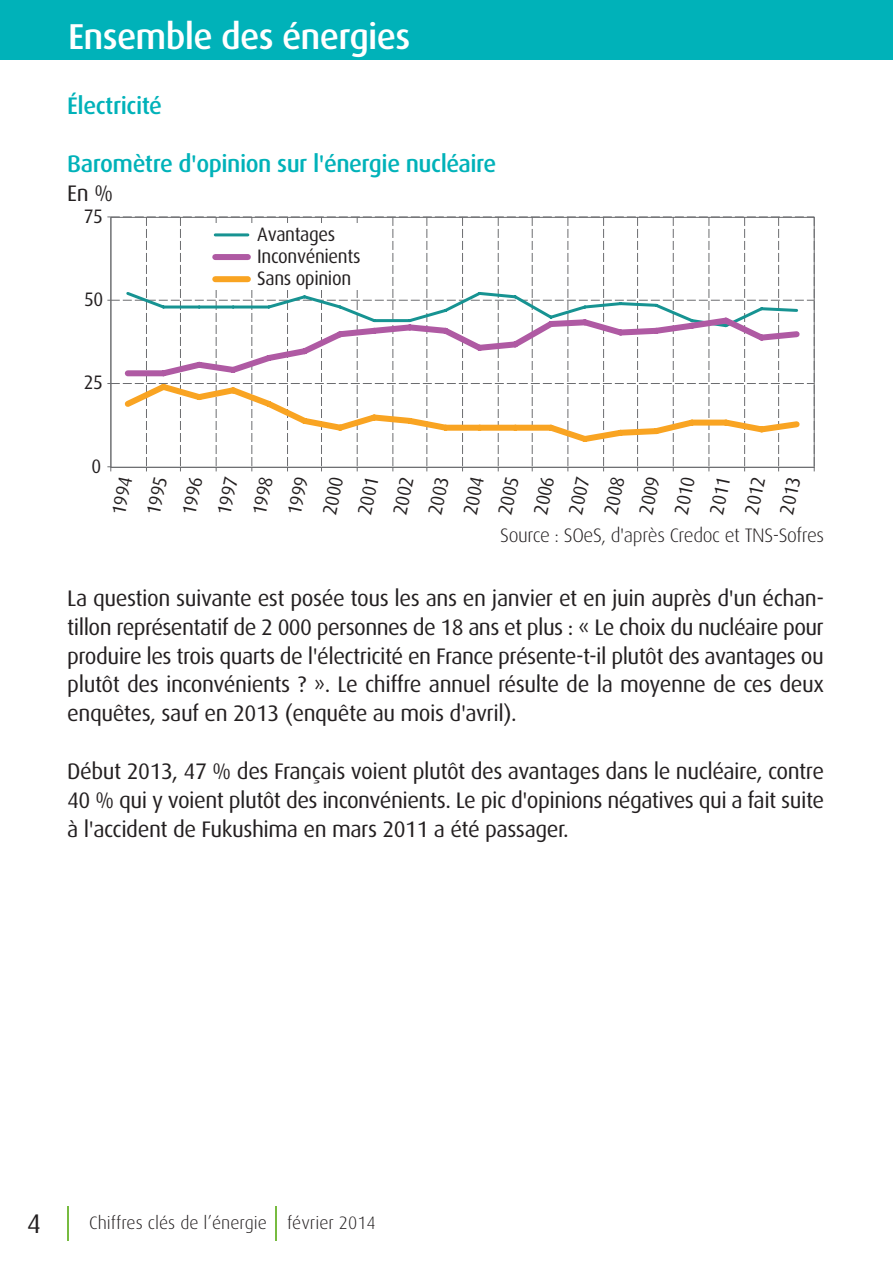
<style>
.page{position:relative;width:893px;height:1276px;background:#fff}
.page>*{position:absolute;margin:0;border:0;box-sizing:border-box;transform-origin:0 0}
.t1{font:500 36px "Dax OT";letter-spacing:-.02em;color:#fff}
.t2{font:27px "Dax OT";color:#231f20}
.t3{font:500 24px "Dax OT";letter-spacing:-.02em;color:#00b2b9}
.t4{font:22.5px/28.8px "Dax OT";letter-spacing:-.02em;color:#231f20;text-align:justify}
.t5{font:19.5px/22.2px "Dax OT";letter-spacing:-.02em;color:#231f20;scale:.95 1}
.t6{font:300 19.5px "Dax";letter-spacing:-.02em;color:#231f20}
.t7{font:300 18px "Dax";color:#231f20}
</style>
<div class="page">
<hr style="left:276px;top:1206px;width:1px;height:34px;background:#77bb40">
<hr style="left:67px;top:1206px;width:2px;height:34px;background:#77bb40">
<div style="left:0;top:0;width:893px;height:60px;background:#00b2b9"></div>
<svg style="left:107px;top:216px;width:708px;height:255px"></svg>
<svg style="left:122px;top:313px;width:681px;height:66px"></svg>
<svg style="left:120px;top:379px;width:683px;height:67px"></svg>
<div style="left:199px;top:223px;width:181px;height:66px;background:#fff"></div>
<hr style="left:215px;top:233px;width:33px;height:3px;background:#179392">
<div style="left:215px;top:254px;width:33px;height:6px;background:#af5aa3"></div>
<div style="left:215px;top:276px;width:33px;height:6px;background:#f9a422"></div>
<h1 class="t1" style="left:68px;top:16px;width:344px">Ensemble des énergies</h1>
<p class="t3" style="left:67px;top:92px;width:96px">Électricité</p>
<p class="t3" style="left:67px;top:150px;width:431px">Baromètre d'opinion sur l'énergie nucléaire</p>
<p class="t4" style="left:67px;top:179px;width:48px">En %</p>
<p class="t5" style="left:84px;top:205px;width:22px">75</p>
<p class="t5" style="left:84px;top:288px;width:22px">50</p>
<p class="t5" style="left:84px;top:372px;width:22px">25</p>
<p class="t5" style="left:257px;top:223px;width:110px">Avantages<br>Inconvénients<br>Sans opinion</p>
<p class="t5" style="left:92px;top:455px;width:12px">0</p>
<p class="t5" style="left:107px;top:512px;width:42px;rotate:-78deg">1994</p>
<p class="t5" style="left:142px;top:512px;width:42px;rotate:-78deg">1995</p>
<p class="t5" style="left:178px;top:512px;width:42px;rotate:-78deg">1996</p>
<p class="t5" style="left:213px;top:512px;width:42px;rotate:-78deg">1997</p>
<p class="t5" style="left:248px;top:512px;width:42px;rotate:-78deg">1998</p>
<p class="t5" style="left:283px;top:512px;width:42px;rotate:-78deg">1999</p>
<p class="t5" style="left:318px;top:512px;width:42px;rotate:-78deg">2000</p>
<p class="t5" style="left:354px;top:512px;width:42px;rotate:-78deg">2001</p>
<p class="t5" style="left:389px;top:512px;width:42px;rotate:-78deg">2002</p>
<p class="t5" style="left:424px;top:512px;width:42px;rotate:-78deg">2003</p>
<p class="t5" style="left:459px;top:512px;width:42px;rotate:-78deg">2004</p>
<p class="t5" style="left:494px;top:512px;width:42px;rotate:-78deg">2005</p>
<p class="t5" style="left:529px;top:512px;width:42px;rotate:-78deg">2006</p>
<p class="t5" style="left:565px;top:512px;width:42px;rotate:-78deg">2007</p>
<p class="t5" style="left:600px;top:512px;width:42px;rotate:-78deg">2008</p>
<p class="t5" style="left:635px;top:512px;width:42px;rotate:-78deg">2009</p>
<p class="t5" style="left:670px;top:512px;width:42px;rotate:-78deg">2010</p>
<p class="t5" style="left:705px;top:512px;width:42px;rotate:-78deg">2011</p>
<p class="t5" style="left:740px;top:512px;width:42px;rotate:-78deg">2012</p>
<p class="t5" style="left:776px;top:512px;width:42px;rotate:-78deg">2013</p>
<p class="t6" style="left:500px;top:525px;width:325px">Source : SOeS, d'après Credoc et TNS-Sofres</p>
<p class="t4" style="left:67px;top:584px;width:758px">La question suivante est posée tous les ans en janvier et en juin auprès d'un échan&shy;tillon représentatif de 2 000 personnes de 18 ans et plus : « Le choix du nucléaire pour produire les trois quarts de l'électricité en France présente-t-il plutôt des avantages ou plutôt des inconvénients ? ». Le chiffre annuel résulte de la moyenne de ces deux enquêtes, sauf en 2013 (enquête au mois d'avril).</p>
<p class="t4" style="left:67px;top:757px;width:758px">Début 2013, 47 % des Français voient plutôt des avantages dans le nucléaire, contre 40 % qui y voient plutôt des inconvénients. Le pic d'opinions négatives qui a fait suite à l'accident de Fukushima en mars 2011 a été passager.</p>
<p class="t2" style="left:27px;top:1208px;width:16px">4</p>
<p class="t7" style="left:89px;top:1213px;width:288px">Chiffres clés de l’énergie février 2014</p>
</div>
